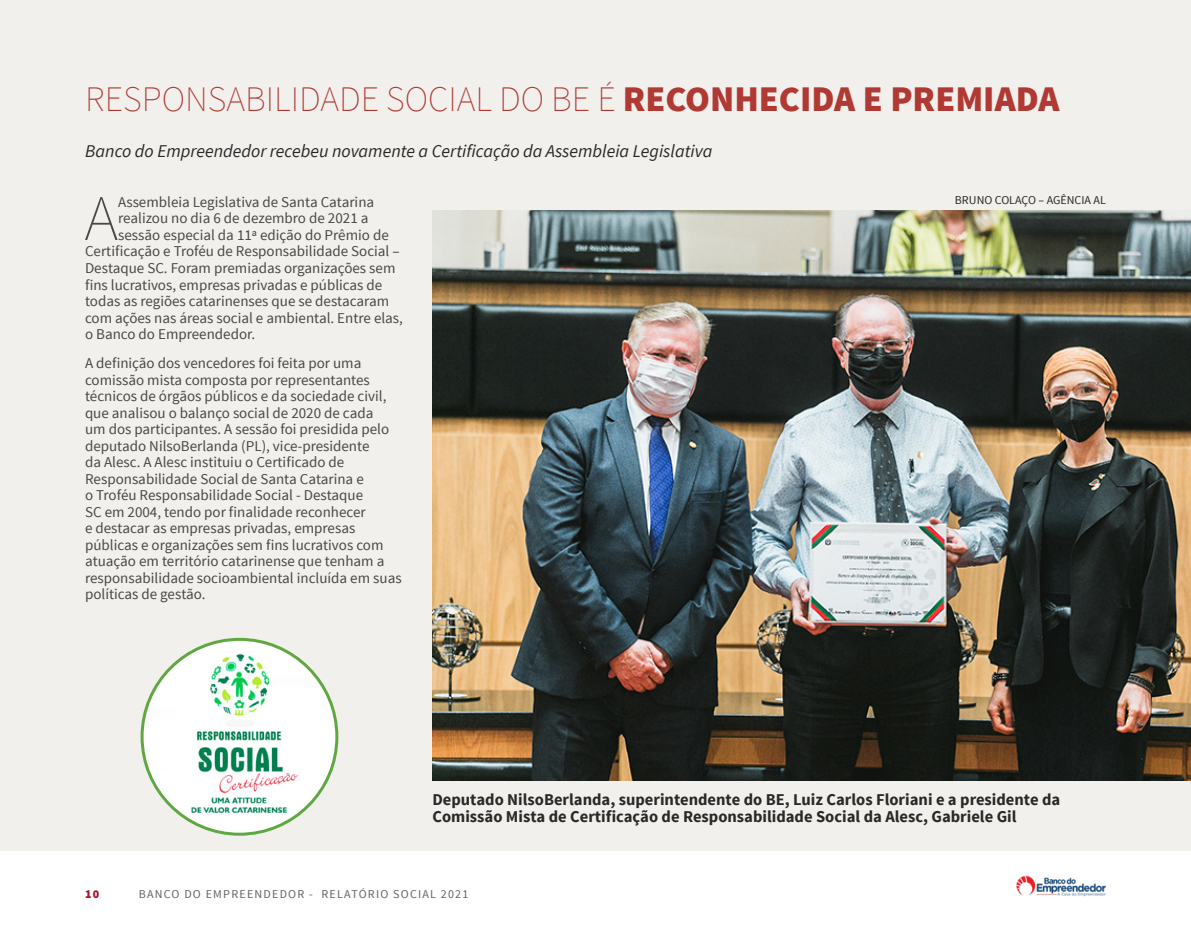
<style>
.page{position:relative;width:1191px;height:936px;background:#fff}
.page>*{position:absolute;margin:0;border:0;box-sizing:border-box;transform-origin:0 0}
.t1{font:200 64.95px "Source Sans Pro";color:#484848}
.t2{font:200 36px "Source Sans Pro";color:#b03a33}
.t3{font:italic 18px "Source Sans Pro";color:#292929}
.t4{font:700 16.5px/16.5px "Source Sans Pro";color:#292929}
.t5{font:15px/16.5px "Source Sans Pro";color:#484848}
.t6{font:12px "Source Sans Pro";letter-spacing:.1em;color:#636363}
.t7{font:12px "Source Sans Pro";color:#292929}
.t8{font:900 12px "Source Sans Pro";color:#a9132a}
.s1{font-weight:900}
</style>
<div class="page">
<img style="left:1016px;top:875px;width:90px;height:22px">
<div style="left:0;top:0;width:1191px;height:850px;background:#f1f0ec"></div>
<img style="left:432px;top:210px;width:759px;height:570px">
<img style="left:142px;top:639px;width:195px;height:195px;border-radius:97px">
<h2 class="t2" style="left:85px;top:77px;width:976px">RESPONSABILIDADE SOCIAL DO BE É <span class="s1">RECONHECIDA E PREMIADA</span></h2>
<p class="t3" style="left:85px;top:140px;width:629px">Banco do Empreendedor recebeu novamente a Certificação da Assembleia Legislativa</p>
<h1 class="t1" style="left:84px;top:179px;width:35px">A</h1>
<p class="t5" style="left:118px;top:194px;width:257px">Assembleia Legislativa de Santa Catarina</p>
<p class="t5" style="left:118px;top:210px;width:252px">realizou no dia 6 de dezembro de 2021 a</p>
<p class="t5" style="left:118px;top:227px;width:272px">sessão especial da 11ª edição do Prêmio de</p>
<p class="t5" style="left:85px;top:243px;width:316px">Certificação e Troféu de Responsabilidade Social –</p>
<p class="t5" style="left:85px;top:260px;width:312px">Destaque SC. Foram premiadas organizações sem</p>
<p class="t5" style="left:85px;top:276px;width:299px">fins lucrativos, empresas privadas e públicas de</p>
<p class="t5" style="left:85px;top:293px;width:305px">todas as regiões catarinenses que se destacaram</p>
<p class="t5" style="left:85px;top:309px;width:319px">com ações nas áreas social e ambiental. Entre elas,</p>
<p class="t5" style="left:85px;top:326px;width:172px">o Banco do Empreendedor.</p>
<p class="t5" style="left:85px;top:355px;width:318px">A definição dos vencedores foi feita por uma comissão mista composta por representantes técnicos de órgãos públicos e da sociedade civil, que analisou o balanço social de 2020 de cada<br>um dos participantes. A sessão foi presidida pelo deputado NilsoBerlanda (PL), vice-presidente<br>da Alesc. A Alesc instituiu o Certificado de Responsabilidade Social de Santa Catarina e<br>o Troféu Responsabilidade Social - Destaque<br>SC em 2004, tendo por finalidade reconhecer<br>e destacar as empresas privadas, empresas públicas e organizações sem fins lucrativos com atuação em território catarinense que tenham a responsabilidade socioambiental incluída em suas políticas de gestão.</p>
<p class="t7" style="left:955px;top:192px;width:152px">BRUNO COLAÇO – AGÊNCIA AL</p>
<p class="t4" style="left:432px;top:792px;width:629px">Deputado NilsoBerlanda, superintendente do BE, Luiz Carlos Floriani e a presidente da<br>Comissão Mista de Certificação de Responsabilidade Social da Alesc, Gabriele Gil</p>
<p class="t8" style="left:85px;top:886px;width:16px">10</p>
<p class="t6" style="left:139px;top:886px;width:331px">BANCO DO EMPREENDEDOR - RELATÓRIO SOCIAL 2021</p>
</div>
